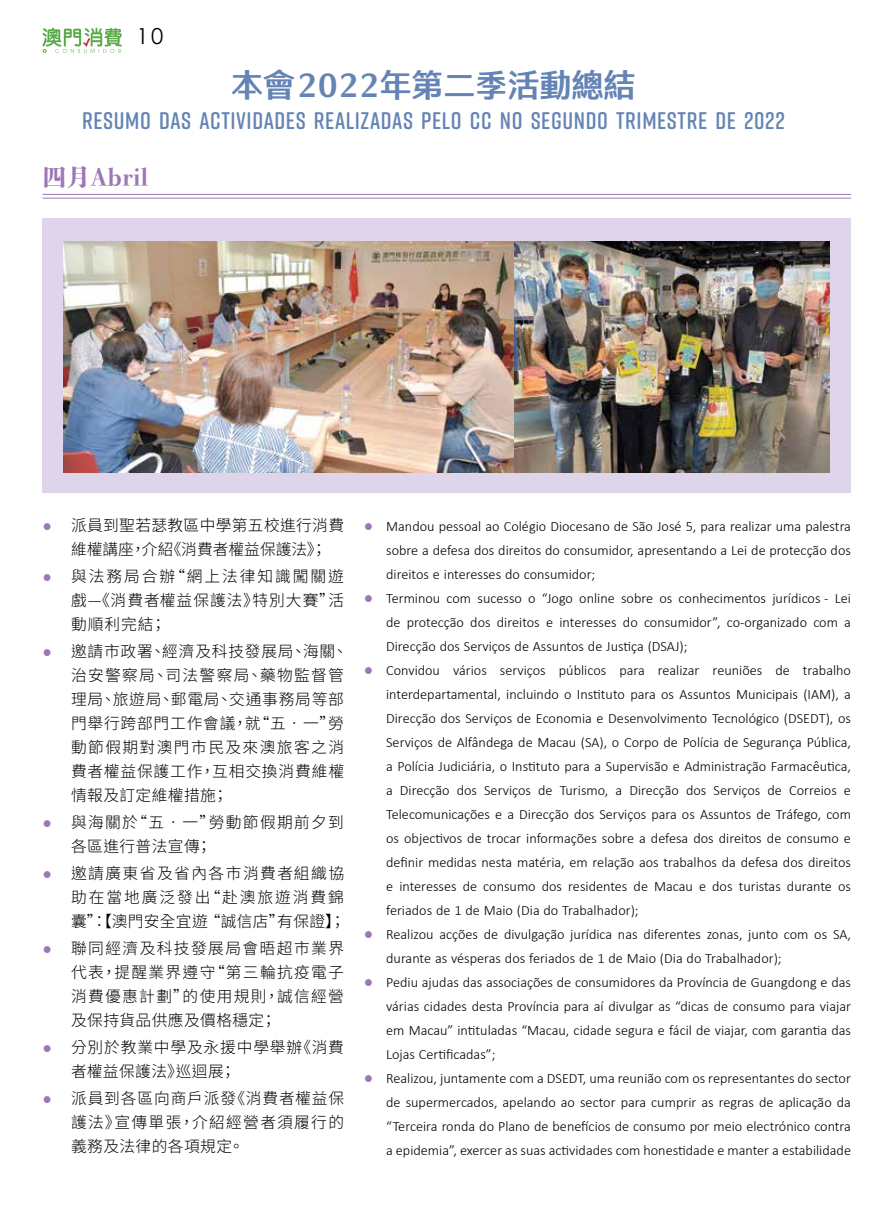
<style>
.page{position:relative;width:893px;height:1212px;background:#fff}
.page>*{position:absolute;margin:0;border:0;box-sizing:border-box;transform-origin:0 0}
.t1{font:800 31.95px "AR Fang Xin Shu H7 B5 Std";color:#6384b5}
.t2{font:600 24px "Rift Soft";letter-spacing:.025em;color:#6384b5}
.t3{font:800 24px "DNP Shuei Shogo Min Std";color:#9d77b5}
.t4{font:22.05px "Century Gothic";color:#000}
.t5{font:300 15.75px/24px "Source Han Sans TW";letter-spacing:.055em;color:#000;text-align:justify}
.t6{font:300 15.75px/24px "Source Han Sans TW";letter-spacing:.02em;color:#000}
.t7{font:300 15.75px/24px "Source Han Sans TW";letter-spacing:.085em;color:#000}
.t8{font:300 14.25px/24px "Calibri";color:#000;text-align:justify}
.s1{font-family:"Calibri";color:#9d77b5}
.s2{font-family:"Source Han Sans KR"}
.s3{font-size:15.75px;color:#9d77b5}
</style>
<div class="page">
<div style="left:43px;top:219px;width:808px;height:274px;background:#dfd5ea"></div>
<img style="left:513px;top:241px;width:317px;height:231px">
<hr style="left:43px;top:194px;width:808px;height:1px;background:#9d77b5">
<hr style="left:43px;top:198px;width:808px;height:1px;background:#9d77b5">
<img style="left:64px;top:241px;width:449px;height:231px">
<svg style="left:42px;top:28px;width:80px;height:25px"></svg>
<h3 class="t4" style="left:137px;top:21px;width:28px">10</h3>
<h1 class="t1" style="left:231px;top:69px;width:406px">本會2022年第二季活動總結</h1>
<h2 class="t2" style="left:82px;top:104px;width:704px">RESUMO DAS ACTIVIDADES REALIZADAS PELO CC NO SEGUNDO TRIMESTRE DE 2022</h2>
<h2 class="t3" style="left:43px;top:160px;width:107px">四月Abril</h2>
<p class="t6" style="left:71px;top:514px;width:275px;text-indent:-29px"><span class="s1">●</span> 派員到聖若瑟教區中學第五校進行消費維權講座，介紹《消費<span class="s2">者</span>權益保護法》；</p>
<p class="t5" style="left:71px;top:565px;width:275px;text-indent:-29px"><span class="s1">●</span> 與法務局合辦“網上法律知識闖關遊戲—《消費<span class="s2">者</span>權益保護法》特別大賽”活動順利完結；</p>
<p class="t5" style="left:71px;top:640px;width:278px;text-align:left;text-indent:-29px"><span class="s1">●</span> 邀請市政署、經濟及科技發展局、海關、治安警察局、司法警察局、藥物監督管理局、旅遊局、郵電局、交通事務局等部門舉行跨部門工作會議，就“五‧一”勞動節假期對澳門市民及來澳旅客之消費<span class="s2">者</span>權益保護工作，互相交換消費維權情報及訂定維權措施；</p>
<p class="t7" style="left:71px;top:811px;width:274px;text-indent:-29px"><span class="s1">●</span> 與海關於“五‧一”勞動節假期前夕到各區進行普法宣傳；</p>
<p class="t5" style="left:71px;top:862px;width:276px;text-indent:-29px"><span class="s1">●</span> 邀請廣東省及省內各市消費<span class="s2">者</span>組織協助在當地廣泛發出“赴澳旅遊消費錦囊”：【澳門安全宜遊 “誠信店”有保證】；</p>
<p class="t5" style="left:71px;top:937px;width:275px;text-indent:-29px"><span class="s1">●</span> 聯同經濟及科技發展局會晤超市業界代表，提醒業界遵守“第三輪抗疫電子消費優惠計劃”的使用規則，誠信經營及保持貨品供應及價格穩定；</p>
<p class="t5" style="left:71px;top:1036px;width:274px;text-indent:-29px"><span class="s1">●</span> 分別於教業中學及永援中學舉辦《消費<span class="s2">者</span>權益保護法》巡迴展；</p>
<p class="t5" style="left:71px;top:1087px;width:275px;text-indent:-29px"><span class="s1">●</span> 派員到各區向商戶派發《消費<span class="s2">者</span>權益保護法》宣傳單張，介紹經營<span class="s2">者</span>須履行的義務及法律的各項規定。</p>
<p class="t8" style="left:386px;top:514px;width:466px;text-indent:-22px"><span class="s3">●</span> Mandou pessoal ao Colégio Diocesano de São José 5, para realizar uma palestra sobre a defesa dos direitos do consumidor, apresentando a Lei de protecção dos direitos e interesses do consumidor;</p>
<p class="t8" style="left:386px;top:586px;width:466px;text-indent:-22px"><span class="s3">●</span> Terminou com sucesso o “Jogo online sobre os conhecimentos jurídicos - Lei de protecção dos direitos e interesses do consumidor”, co-organizado com a Direcção dos Serviços de Assuntos de Justiça (DSAJ);</p>
<p class="t8" style="left:386px;top:658px;width:466px;text-indent:-23px"><span class="s3">●</span> Convidou vários serviços públicos para realizar reuniões de trabalho interdepartamental, incluindo o Instituto para os Assuntos Municipais (IAM), a Direcção dos Serviços de Economia e Desenvolvimento Tecnológico (DSEDT), os Serviços de Alfândega de Macau (SA), o Corpo de Polícia de Segurança Pública, a Polícia Judiciária, o Instituto para a Supervisão e Administração Farmacêutica, a Direcção dos Serviços de Turismo, a Direcção dos Serviços de Correios e Telecomunicações e a Direcção dos Serviços para os Assuntos de Tráfego, com os objectivos de trocar informações sobre a defesa dos direitos de consumo e definir medidas nesta matéria, em relação aos trabalhos da defesa dos direitos e interesses de consumo dos residentes de Macau e dos turistas durante os feriados de 1 de Maio (Dia do Trabalhador);</p>
<p class="t8" style="left:386px;top:922px;width:466px;text-indent:-23px"><span class="s3">●</span> Realizou acções de divulgação jurídica nas diferentes zonas, junto com os SA, durante as vésperas dos feriados de 1 de Maio (Dia do Trabalhador);</p>
<p class="t8" style="left:386px;top:970px;width:466px;text-indent:-23px"><span class="s3">●</span> Pediu ajudas das associações de consumidores da Província de Guangdong e das várias cidades desta Província para aí divulgar as “dicas de consumo para viajar em Macau” intituladas “Macau, cidade segura e fácil de viajar, com garantia das Lojas Certificadas”;</p>
<p class="t8" style="left:386px;top:1066px;width:466px;text-indent:-23px"><span class="s3">●</span> Realizou, juntamente com a DSEDT, uma reunião com os representantes do sector de supermercados, apelando ao sector para cumprir as regras de aplicação da “Terceira ronda do Plano de benefícios de consumo por meio electrónico contra a epidemia”, exercer as suas actividades com honestidade e manter a estabilidade</p>
</div>
